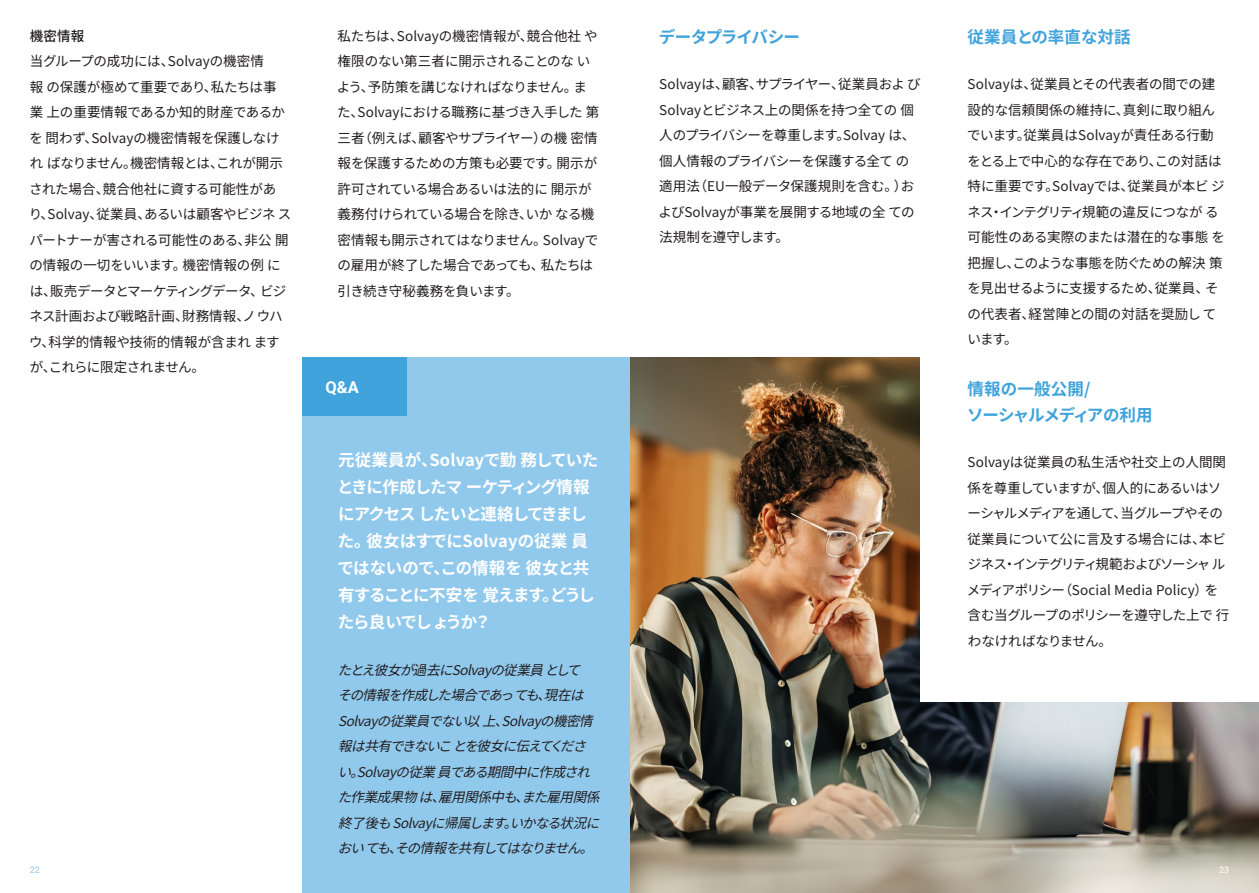
<style>
.page{position:relative;width:1259px;height:893px;background:#fff}
.page>*{position:absolute;margin:0;border:0;box-sizing:border-box;transform-origin:0 0}
.White_Q{font:700 16.5px/27px "Noto Sans JP";letter-spacing:-.04em;color:#fff}
.Text{font:700 16.5px "Noto Sans JP";letter-spacing:.01em;color:#40a3db}
.Text-2{font:700 16.5px "Noto Sans JP";letter-spacing:-.07em;color:#40a3db}
.Text-3{font:700 16.5px "Noto Sans JP";letter-spacing:-.05em;color:#40a3db}
.Paragraph_title{font:700 16.5px "Roboto";color:#fff}
.Text-4{font:13.5px/25.5px "Noto Sans JP";letter-spacing:-.015em;color:#231f20}
.Answer{font:italic 13.5px/25.5px "Noto Sans JP";color:#231f20}
.Text-5{font:500 13.5px "Noto Sans JP";color:#231f20}
.t1{font:9px "Roboto";color:#91c9ed}
.t2{font:9px "Roboto";color:#fff}
</style>
<div class="page">
<img style="left:629px;top:357px;width:630px;height:536px">
<div style="left:921px;top:132px;width:338px;height:570px;background:#fff"></div>
<div style="left:302px;top:357px;width:327px;height:536px;background:#91c9ed"></div>
<div style="left:302px;top:357px;width:105px;height:59px;background:#40a3db"></div>
<p class="Text-5" style="left:30px;top:28px;width:56px">機密情報</p>
<p class="Text-4" style="left:29px;top:49px;width:264px">当グループの成功には、Solvayの機密情<br>報 の保護が極めて重要であり、私たちは事業 上の重要情報であるか知的財産であるかを 問わず、Solvayの機密情報を保護しなけれ ばなりません。機密情報とは、これが開示された場合、競合他社に資する可能性があり、Solvay、従業員、あるいは顧客やビジネ スパートナーが害される可能性のある、非公 開の情報の一切をいいます。機密情報の例 には、販売データとマーケティングデータ、ビジネス計画および戦略計画、財務情報、ノ ウハウ、科学的情報や技術的情報が含まれ ますが、これらに限定されません。</p>
<p class="t1" style="left:30px;top:863px;width:12px">22</p>
<p class="Text-4" style="left:337px;top:23px;width:264px">私たちは、Solvayの機密情報が、競合他社 や権限のない第三者に開示されることのな いよう、予防策を講じなければなりません。また、Solvayにおける職務に基づき入手した 第三者（例えば、顧客やサプライヤー）の機 密情報を保護するための方策も必要です。開示が許可されている場合あるいは法的に 開示が義務付けられている場合を除き、いか なる機密情報も開示されてはなりません。Solvayでの雇用が終了した場合であっても、私たちは引き続き守秘義務を負います。</p>
<p class="Paragraph_title" style="left:325px;top:376px;width:35px">Q&amp;A</p>
<p class="White_Q" style="left:337px;top:447px;width:263px">元従業員が、Solvayで勤 務していたときに作成したマ ーケティング情報にアクセス したいと連絡してきました。彼女はすでにSolvayの従業 員ではないので、この情報を 彼女と共有することに不安を 覚えます。どうしたら良いでし ょうか？</p>
<p class="Answer" style="left:338px;top:657px;width:271px">たとえ彼女が過去にSolvayの従業員としてその情報を作成した場合であっても、現在は<br>Solvayの従業員でない以上、Solvayの機密情報は共有できないことを彼女に伝えてください。Solvayの従業員である期間中に作成された作業成果物は、雇用関係中も、また雇用関係終了後もSolvayに帰属します。いかなる状況においても、その情報を共有してはなりません。</p>
<p class="Text-3" style="left:659px;top:28px;width:143px">データプライバシー</p>
<p class="Text-4" style="left:658px;top:72px;width:264px">Solvayは、顧客、サプライヤー、従業員およ び<br>Solvayとビジネス上の関係を持つ全ての 個人のプライバシーを尊重します。Solvay は、個人情報のプライバシーを保護する全て の適用法（EU一般データ保護規則を含む。）およびSolvayが事業を展開する地域の全 ての法規制を遵守します。</p>
<p class="Text" style="left:967px;top:28px;width:165px">従業員との率直な対話</p>
<p class="Text-4" style="left:967px;top:72px;width:259px">Solvayは、従業員とその代表者の間での建設的な信頼関係の維持に、真剣に取り組んでいます。従業員はSolvayが責任ある行動をとる上で中心的な存在であり、この対話は特に重要です。Solvayでは、従業員が本ビ ジネス・インテグリティ規範の違反につなが る可能性のある実際のまたは潜在的な事態 を把握し、このような事態を防ぐための解決 策を見出せるように支援するため、従業員、その代表者、経営陣との間の対話を奨励し ています。</p>
<p class="Text" style="left:967px;top:380px;width:124px">情報の一般公開/</p>
<p class="Text-2" style="left:967px;top:406px;width:187px">ソーシャルメディアの利用</p>
<p class="Text-4" style="left:967px;top:450px;width:264px">Solvayは従業員の私生活や社交上の人間関係を尊重していますが、個人的にあるいはソーシャルメディアを通して、当グループやその従業員について公に言及する場合には、本ビジネス・インテグリティ規範およびソーシャ ルメディアポリシー（Social Media Policy）を含む当グループのポリシーを遵守した上で 行わなければなりません。</p>
<p class="t2" style="left:1219px;top:863px;width:12px">23</p>
</div>
